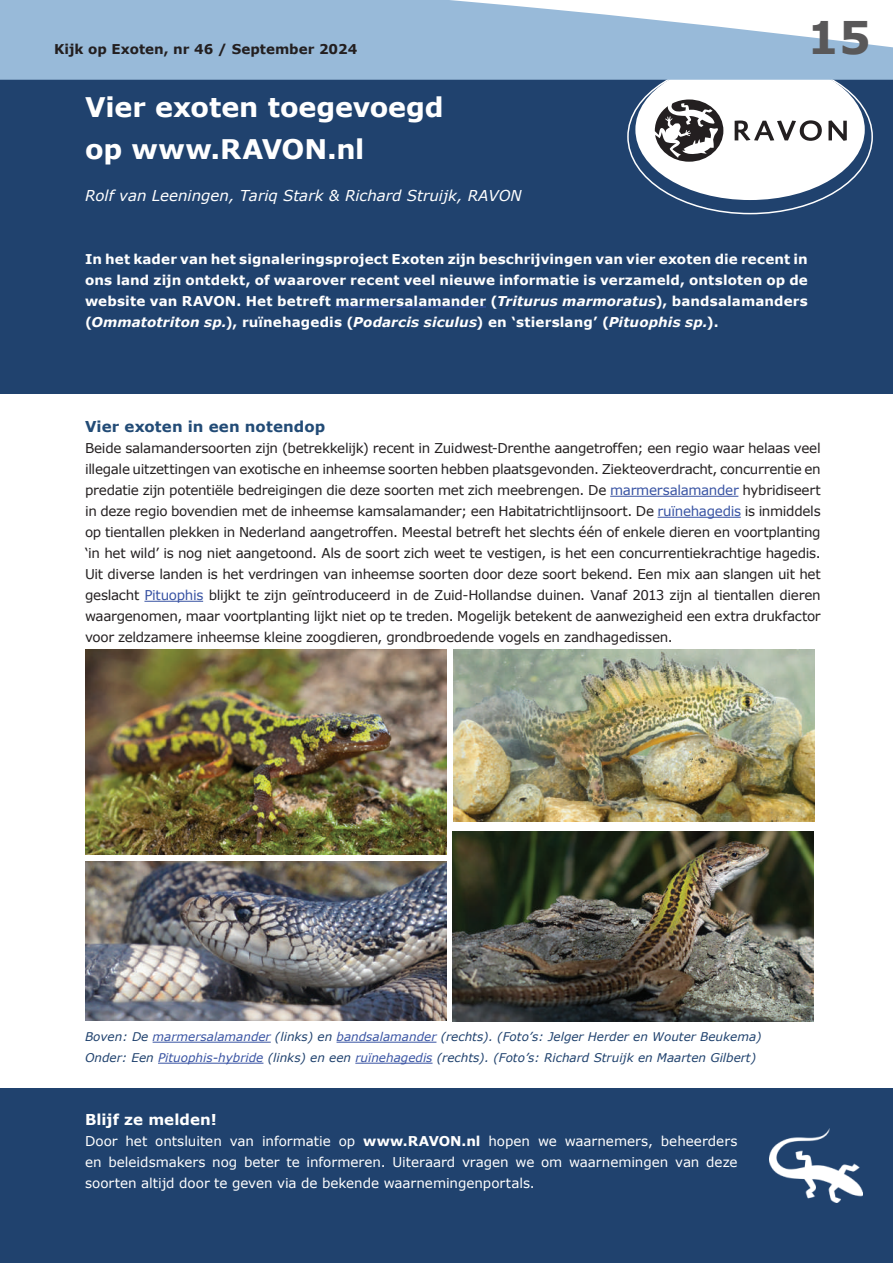
<style>
.page{position:relative;width:893px;height:1263px;background:#fff}
.page>*{position:absolute;margin:0;border:0;box-sizing:border-box;transform-origin:0 0}
.t1{font:700 45px "Verdana";color:#595859}
.t2{font:700 27px "Verdana";color:#fff}
.t3{font:italic 15px "Verdana";color:#fff}
.t4{font:700 15px "Verdana";letter-spacing:.01em;color:#224b76}
.t5{font:700 15px "Verdana";letter-spacing:.005em;color:#fff}
.t6{font:13.5px/21px "Verdana";letter-spacing:-.02em;color:#231f20;text-align:justify}
.t7{font:700 13.5px/21px "Verdana";letter-spacing:.01em;color:#fff;text-align:justify}
.t8{font:13.5px/21px "Verdana";letter-spacing:-.005em;color:#fff;text-align:justify}
.t9{font:700 13.5px "Verdana";color:#231f20}
.t10{font:italic 12px/21px "Verdana";color:#20426e}
.s1{font-style:italic}
.s2{color:#3853a3}
.s3{font-weight:700}
</style>
<div class="page">
<div style="left:0;top:75px;width:892px;height:319px;background:#20426e"></div>
<div style="left:635px;top:59px;width:230px;height:141px;background:#fff;border-radius:50%"></div>
<svg style="left:0;top:0;width:893px;height:80px;background:#a5c3dd"></svg>
<hr style="left:153px;top:1042px;width:118px;height:1px;background:#3853a3">
<hr style="left:337px;top:1042px;width:99px;height:1px;background:#3853a3">
<hr style="left:158px;top:1063px;width:105px;height:1px;background:#3853a3">
<hr style="left:355px;top:1063px;width:77px;height:1px;background:#3853a3">
<img style="left:85px;top:649px;width:361px;height:206px">
<img style="left:453px;top:831px;width:361px;height:190px">
<img style="left:85px;top:861px;width:361px;height:159px">
<img style="left:453px;top:649px;width:361px;height:172px">
<div style="left:0;top:1088px;width:893px;height:175px;background:#20426e"></div>
<img style="left:770px;top:1128px;width:92px;height:75px">
<svg style="left:735px;top:120px;width:87px;height:21px"></svg>
<svg style="left:828px;top:120px;width:19px;height:21px"></svg>
<svg style="left:655px;top:99px;width:68px;height:63px"></svg>
<hr style="left:335px;top:306px;width:151px;height:2px;background:#3853a3">
<hr style="left:610px;top:496px;width:128px;height:1px;background:#3853a3">
<hr style="left:658px;top:517px;width:83px;height:1px;background:#3853a3">
<hr style="left:144px;top:601px;width:59px;height:1px;background:#3853a3">
<p class="t9" style="left:54px;top:40px;width:305px">Kijk op Exoten, nr 46 / September 2024</p>
<h2 class="t2" style="left:85px;top:90px;width:360px">Vier exoten toegevoegd</h2>
<h2 class="t2" style="left:85px;top:132px;width:281px">op www.RAVON.nl</h2>
<p class="t3" style="left:85px;top:186px;width:438px">Rolf van Leeningen, Tariq Stark &amp; Richard Struijk, RAVON</p>
<h1 class="t1" style="left:807px;top:8px;width:65px">15</h1>
<p class="t7" style="left:85px;top:249px;width:724px">In het kader van het signaleringsproject Exoten zijn beschrijvingen van vier exoten die recent in ons land zijn ontdekt, of waarover recent veel nieuwe informatie is verzameld, ontsloten op de website van RAVON. Het betreft marmersalamander (<span class="s1">Triturus marmoratus</span>), bandsalamanders (<span class="s1">Ommatotriton sp.</span>), ruïnehagedis (<span class="s1">Podarcis siculus</span>) en ‘stierslang’ (<span class="s1">Pituophis sp.</span>).</p>
<p class="t4" style="left:85px;top:417px;width:242px">Vier exoten in een notendop</p>
<p class="t6" style="left:85px;top:438px;width:737px">Beide salamandersoorten zijn (betrekkelijk) recent in Zuidwest-Drenthe aangetroffen; een regio waar helaas veel illegale uitzettingen van exotische en inheemse soorten hebben plaatsgevonden. Ziekteoverdracht, concurrentie en predatie zijn potentiële bedreigingen die deze soorten met zich meebrengen. De <span class="s2">marmersalamander</span> hybridiseert in deze regio bovendien met de inheemse kamsalamander; een Habitatrichtlijnsoort. De <span class="s2">ruïnehagedis</span> is inmiddels op tientallen plekken in Nederland aangetroffen. Meestal betreft het slechts één of enkele dieren en voortplanting ‘in het wild’ is nog niet aangetoond. Als de soort zich weet te vestigen, is het een concurrentiekrachtige hagedis.<br>Uit diverse landen is het verdringen van inheemse soorten door deze soort bekend. Een mix aan slangen uit het geslacht <span class="s2">Pituophis</span> blijkt te zijn geïntroduceerd in de Zuid-Hollandse duinen. Vanaf 2013 zijn al tientallen dieren waargenomen, maar voortplanting lijkt niet op te treden. Mogelijk betekent de aanwezigheid een extra drukfactor voor zeldzamere inheemse kleine zoogdieren, grondbroedende vogels en zandhagedissen.</p>
<p class="t10" style="left:85px;top:1026px;width:678px">Boven: De <span class="s2">marmersalamander</span> (links) en <span class="s2">bandsalamander</span> (rechts). (Foto’s: Jelger Herder en Wouter Beukema)<br>Onder: Een <span class="s2">Pituophis-hybride</span> (links) en een <span class="s2">ruïnehagedis</span> (rechts). (Foto’s: Richard Struijk en Maarten Gilbert)</p>
<p class="t5" style="left:85px;top:1110px;width:133px">Blijf ze melden!</p>
<p class="t8" style="left:85px;top:1131px;width:654px">Door het ontsluiten van informatie op <span class="s3">www.RAVON.nl</span> hopen we waarnemers, beheerders en beleidsmakers nog beter te informeren. Uiteraard vragen we om waarnemingen van deze soorten altijd door te geven via de bekende waarnemingenportals.</p>
</div>
